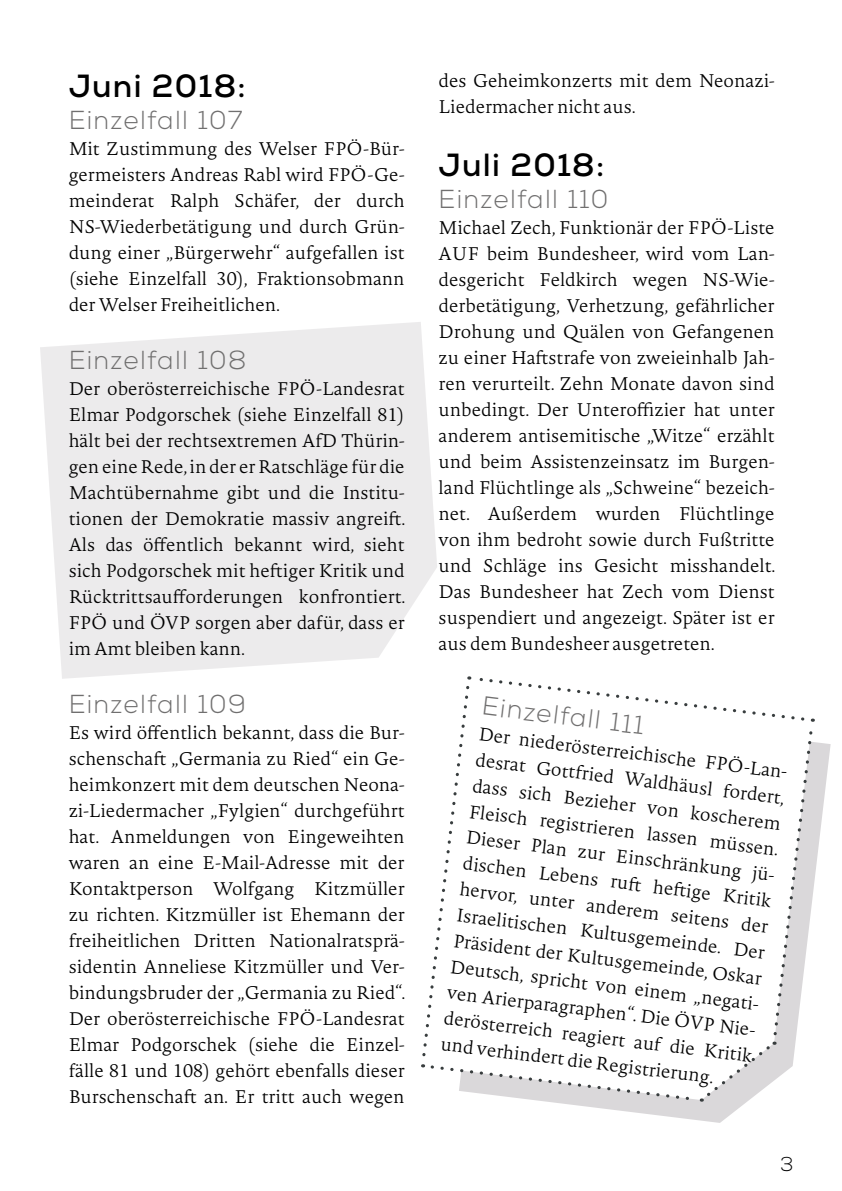
<style>
.page{position:relative;width:842px;height:1191px;background:#fff}
.page>*{position:absolute;margin:0;border:0;box-sizing:border-box;transform-origin:0 0}
.t1{font:700 32px "Nexa";letter-spacing:.04em;color:#000}
.t2{font:300 26px "Nexa";letter-spacing:.05em;color:#706f6f}
.t3{font:300 20px "Nexa";color:#000}
.t4{font:200 18px/26px "Novel Pro";color:#000;text-align:justify}
</style>
<div class="page">
<svg style="left:40px;top:322px;width:397px;height:357px;background:#eeedee"></svg>
<svg style="left:560px;top:742px;width:271px;height:381px"></svg>
<svg style="left:420px;top:675px;width:395px;height:428px"></svg>
<h1 class="t1" style="left:69px;top:66px;width:179px">Juni 2018:</h1>
<h2 class="t2" style="left:69px;top:105px;width:175px">Einzelfall 107</h2>
<p class="t4" style="left:69px;top:135px;width:337px">Mit Zustimmung des Welser FPÖ-Bür&shy;germeisters Andreas Rabl wird FPÖ-Ge&shy;meinderat Ralph Schäfer, der durch NS-Wiederbetätigung und durch Grün&shy;dung einer „Bürgerwehr“ aufgefallen ist (siehe Einzelfall 30), Fraktionsobmann der Welser Freiheitlichen.</p>
<h2 class="t2" style="left:69px;top:345px;width:179px">Einzelfall 108</h2>
<p class="t4" style="left:69px;top:375px;width:338px">Der oberösterreichische FPÖ-Landesrat Elmar Podgorschek (siehe Einzelfall 81) hält bei der rechtsextremen AfD Thürin&shy;gen eine Rede, in der er Ratschläge für die Machtübernahme gibt und die Institu&shy;tionen der Demokratie massiv angreift.<br>Als das öffentlich bekannt wird, sieht sich Podgorschek mit heftiger Kritik und Rücktrittsaufforderungen konfrontiert.<br>FPÖ und ÖVP sorgen aber dafür, dass er im Amt bleiben kann.</p>
<h2 class="t2" style="left:69px;top:689px;width:179px">Einzelfall 109</h2>
<p class="t4" style="left:69px;top:719px;width:338px">Es wird öffentlich bekannt, dass die Bur&shy;schenschaft „Germania zu Ried“ ein Ge&shy;heimkonzert mit dem deutschen Neona&shy;zi-Liedermacher „Fylgien“ durchgeführt hat. Anmeldungen von Eingeweihten waren an eine E-Mail-Adresse mit der Kontaktperson Wolfgang Kitzmüller zu richten. Kitzmüller ist Ehemann der freiheitlichen Dritten Nationalratsprä&shy;sidentin Anneliese Kitzmüller und Ver&shy;bindungsbruder der „Germania zu Ried“.<br>Der oberösterreichische FPÖ-Landesrat Elmar Podgorschek (siehe die Einzel&shy;fälle 81 und 108) gehört ebenfalls dieser Burschenschaft an. Er tritt auch wegen</p>
<p class="t4" style="left:439px;top:67px;width:337px">des Geheimkonzerts mit dem Neonazi-<br>Liedermacher nicht aus.</p>
<h1 class="t1" style="left:439px;top:145px;width:167px">Juli 2018:</h1>
<h2 class="t2" style="left:439px;top:184px;width:171px">Einzelfall 110</h2>
<p class="t4" style="left:439px;top:214px;width:338px">Michael Zech, Funktionär der FPÖ-Liste AUF beim Bundesheer, wird vom Lan&shy;desgericht Feldkirch wegen NS-Wie&shy;derbetätigung, Verhetzung, gefährlicher Drohung und Quälen von Gefangenen zu einer Haftstrafe von zweieinhalb Jah&shy;ren verurteilt. Zehn Monate davon sind unbedingt. Der Unteroffizier hat unter anderem antisemitische „Witze“ erzählt und beim Assistenzeinsatz im Burgen&shy;land Flüchtlinge als „Schweine“ bezeich&shy;net. Außerdem wurden Flüchtlinge von ihm bedroht sowie durch Fußtritte und Schläge ins Gesicht misshandelt.<br>Das Bundesheer hat Zech vom Dienst suspendiert und angezeigt. Später ist er aus dem Bundesheer ausgetreten.</p>
<h2 class="t2" style="left:484px;top:690px;width:164px;rotate:7deg">Einzelfall 111</h2>
<p class="t4" style="left:480px;top:720px;width:316px;text-align:left;rotate:7deg">Der niederösterreichische FPÖ-Lan&shy;desrat Gottfried Waldhäusl fordert, dass sich Bezieher von koscherem Fleisch registrieren lassen müssen.<br>Dieser Plan zur Einschränkung jü&shy;dischen Lebens ruft heft ige Kritik hervor, unter anderem seitens der Israelitischen Kultusgemeinde. Der Präsident der Kultusgemeinde, Oskar Deutsch, spricht von einem „negati&shy;ven Arierparagraphen“. Die ÖVP Nie&shy;derösterreich reagiert auf die Kritik und verhindert die Registrierung.</p>
<p class="t3" style="left:780px;top:1151px;width:15px">3</p>
</div>
